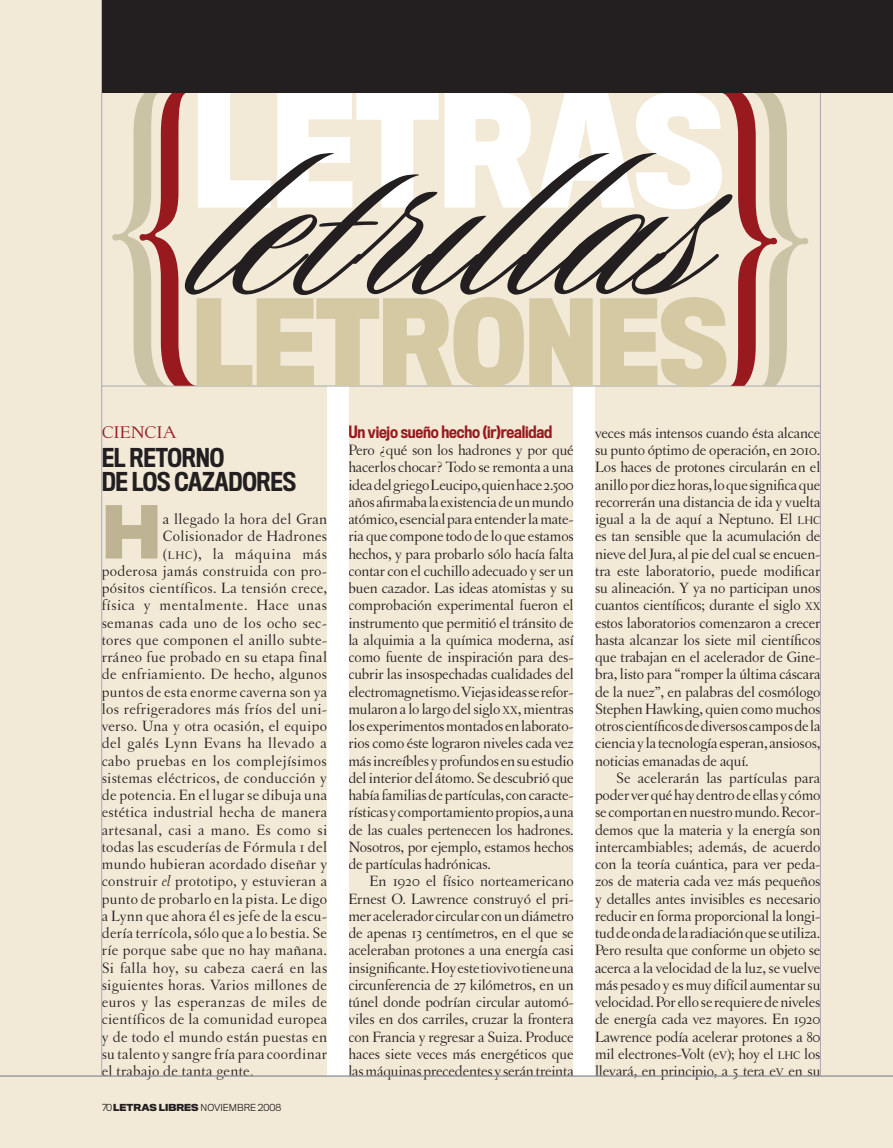
<style>
.page{position:relative;width:893px;height:1148px;background:#f2ead7}
.page>*{position:absolute;margin:0;border:0;box-sizing:border-box;transform-origin:0 0}
.t1{font:700 144.45px "Titling Gothic FB Cond";color:#fff}
.t2{font:700 110.1px "Titling Gothic FB Cond";letter-spacing:-.005em;color:#d4c9a3}
.t3{font:700 67.65px "Titling Gothic FB Normal";color:#beb493}
.t4{font:500 24px/24px "Titling Gothic FB Cond";letter-spacing:-.01em;color:#231f20}
.t5{font:18px "Letras Oldstyle Expert";letter-spacing:-.01em;color:#981a1e}
.t6{font:15.75px/17.2px "Letras Oldstyle";letter-spacing:.02em;color:#231f20;text-align:justify}
.t7{font:500 15.75px "Titling Gothic FB Cond";letter-spacing:-.01em;color:#981a1e}
.t8{font:15.75px "Letras Oldstyle";letter-spacing:.04em;color:#231f20}
.t9{font:15.75px "Letras Oldstyle";letter-spacing:.045em;color:#231f20}
.t10{font:300 9px "Titling Gothic FB Normal";color:#231f20}
.s1{font-size:11.85px}
.s2{font-style:italic}
.s3{font-weight:700}
</style>
<div class="page">
<div style="left:574px;top:386px;width:21px;height:690px;background:#fff"></div>
<div style="left:327px;top:386px;width:21px;height:690px;background:#fff"></div>
<hr style="left:0;top:1076px;width:893px;height:1px;background:#939598">
<hr style="left:101px;top:0;width:1px;height:1076px;background:#a8a9ad">
<hr style="left:820px;top:3px;width:1px;height:1073px;background:#a8a9ad">
<hr style="left:102px;top:386px;width:718px;height:1px;background:#a8a9ad">
<svg style="left:109px;top:93px;width:88px;height:293px"></svg>
<svg style="left:720px;top:93px;width:91px;height:293px"></svg>
<svg style="left:183px;top:153px;width:551px;height:144px"></svg>
<div style="left:102px;top:0;width:791px;height:93px;background:#231f20"></div>
<h1 class="t1" style="left:193px;top:63px;width:533px">LETRAS</h1>
<h2 class="t2" style="left:193px;top:276px;width:537px">LETRONES</h2>
<p class="t5" style="left:102px;top:422px;width:77px">CIENCIA</p>
<h3 class="t4" style="left:102px;top:445px;width:196px">EL RETORNO<br>DE LOS CAZADORES</h3>
<h3 class="t3" style="left:102px;top:490px;width:61px">H</h3>
<p class="t6" style="left:163px;top:510px;width:166px">a llegado la hora del Gran</p>
<p class="t6" style="left:163px;top:528px;width:166px">Colisionador de Hadrones</p>
<p class="t9" style="left:163px;top:545px;width:166px">(<span class="s1">LHC</span>), la máquina más</p>
<p class="t6" style="left:102px;top:562px;width:227px">poderosa jamás construida con pro-</p>
<p class="t6" style="left:102px;top:579px;width:227px">pósitos científicos. La tensión crece,</p>
<p class="t8" style="left:102px;top:596px;width:227px">física y mentalmente. Hace unas</p>
<p class="t6" style="left:102px;top:614px;width:227px">semanas cada uno de los ocho sec-</p>
<p class="t6" style="left:102px;top:631px;width:227px">tores que componen el anillo subte-</p>
<p class="t6" style="left:102px;top:648px;width:227px">rráneo fue probado en su etapa final</p>
<p class="t6" style="left:102px;top:666px;width:227px">de enfriamiento. De hecho, algunos</p>
<p class="t6" style="left:102px;top:683px;width:227px">puntos de esta enorme caverna son ya</p>
<p class="t6" style="left:102px;top:700px;width:227px">los refrigeradores más fríos del uni-</p>
<p class="t6" style="left:102px;top:717px;width:227px">verso. Una y otra ocasión, el equipo</p>
<p class="t6" style="left:102px;top:735px;width:227px">del galés Lynn Evans ha llevado a</p>
<p class="t6" style="left:102px;top:752px;width:227px">cabo pruebas en los complejísimos</p>
<p class="t6" style="left:102px;top:769px;width:227px">sistemas eléctricos, de conducción y</p>
<p class="t6" style="left:102px;top:786px;width:227px">de potencia. En el lugar se dibuja una</p>
<p class="t6" style="left:102px;top:804px;width:227px">estética industrial hecha de manera</p>
<p class="t6" style="left:102px;top:821px;width:227px">artesanal, casi a mano. Es como si</p>
<p class="t6" style="left:102px;top:838px;width:227px">todas las escuderías de Fórmula 1 del</p>
<p class="t6" style="left:102px;top:855px;width:227px">mundo hubieran acordado diseñar y</p>
<p class="t6" style="left:102px;top:873px;width:227px">construir <span class="s2">el</span> prototipo, y estuvieran a</p>
<p class="t6" style="left:102px;top:890px;width:227px">punto de probarlo en la pista. Le digo</p>
<p class="t6" style="left:102px;top:907px;width:227px">a Lynn que ahora él es jefe de la escu-</p>
<p class="t6" style="left:102px;top:924px;width:227px">dería terrícola, sólo que a lo bestia. Se</p>
<p class="t6" style="left:102px;top:942px;width:227px">ríe porque sabe que no hay mañana.</p>
<p class="t6" style="left:102px;top:959px;width:227px">Si falla hoy, su cabeza caerá en las</p>
<p class="t6" style="left:102px;top:976px;width:227px">siguientes horas. Varios millones de</p>
<p class="t6" style="left:102px;top:993px;width:227px">euros y las esperanzas de miles de</p>
<p class="t6" style="left:102px;top:1011px;width:227px">científicos de la comunidad europea</p>
<p class="t6" style="left:102px;top:1028px;width:227px">y de todo el mundo están puestas en</p>
<p class="t6" style="left:102px;top:1045px;width:227px">su talento y sangre fría para coordinar</p>
<p class="t6" style="left:102px;top:1062px;width:153px">el trabajo de tanta gente.</p>
<p class="t10" style="left:102px;top:1102px;width:181px">70 <span class="s3">LETRAS LIBRES</span> NOVIEMBRE 2008</p>
<p class="t7" style="left:348px;top:422px;width:205px">UN VIEJO SUEÑO HECHO (IR)REALIDAD</p>
<p class="t6" style="left:348px;top:441px;width:227px">Pero ¿qué son los hadrones y por qué hacerlos chocar? Todo se remonta a una idea del griego Leucipo, quien hace 2.500 años afirmaba la existencia de un mundo atómico, esencial para entender la mate&shy;ria que compone todo de lo que estamos hechos, y para probarlo sólo hacía falta contar con el cuchillo adecuado y ser un buen cazador. Las ideas atomistas y su comprobación experimental fueron el instrumento que permitió el tránsito de la alquimia a la química moderna, así como fuente de inspiración para des&shy;cubrir las insospechadas cualidades del electromagnetismo. Viejas ideas se refor&shy;mularon a lo largo del siglo <span class="s1">XX</span>, mientras los experimentos montados en laborato&shy;rios como éste lograron niveles cada vez más increíbles y profundos en su estudio del interior del átomo. Se descubrió que había familias de partículas, con caracte&shy;rísticas y comportamiento propios, a una de las cuales pertenecen los hadrones.<br>Nosotros, por ejemplo, estamos hechos de partículas hadrónicas.</p>
<p class="t6" style="left:348px;top:873px;width:227px;text-indent:21px">En 1920 el físico norteamericano Ernest O. Lawrence construyó el pri&shy;mer acelerador circular con un diámetro de apenas 13 centímetros, en el que se aceleraban protones a una energía casi insignificante. Hoy este tiovivo tiene una circunferencia de 27 kilómetros, en un túnel donde podrían circular automó&shy;viles en dos carriles, cruzar la frontera con Francia y regresar a Suiza. Produce haces siete veces más energéticos que las máquinas precedentes y serán treinta</p>
<p class="t6" style="left:595px;top:424px;width:227px">veces más intensos cuando ésta alcance su punto óptimo de operación, en 2010.<br>Los haces de protones circularán en el anillo por diez horas, lo que significa que recorrerán una distancia de ida y vuelta igual a la de aquí a Neptuno. El <span class="s1">LHC </span>es tan sensible que la acumulación de nieve del Jura, al pie del cual se encuen&shy;tra este laboratorio, puede modificar su alineación. Y ya no participan unos cuantos científicos; durante el siglo <span class="s1">XX </span>estos laboratorios comenzaron a crecer hasta alcanzar los siete mil científicos que trabajan en el acelerador de Gine&shy;bra, listo para “romper la última cáscara de la nuez”, en palabras del cosmólogo Stephen Hawking, quien como muchos otros científicos de diversos campos de la ciencia y la tecnología esperan, ansiosos, noticias emanadas de aquí.</p>
<p class="t6" style="left:595px;top:769px;width:227px;text-indent:21px">Se acelerarán las partículas para poder ver qué hay dentro de ellas y cómo se comportan en nuestro mundo. Recor&shy;demos que la materia y la energía son intercambiables; además, de acuerdo con la teoría cuántica, para ver peda&shy;zos de materia cada vez más pequeños y detalles antes invisibles es necesario reducir en forma proporcional la longi&shy;tud de onda de la radiación que se utiliza.<br>Pero resulta que conforme un objeto se acerca a la velocidad de la luz, se vuelve más pesado y es muy difícil aumentar su velocidad. Por ello se requiere de niveles de energía cada vez mayores. En 1920<br>Lawrence podía acelerar protones a 80 mil electrones-Volt (e<span class="s1">V</span>); hoy el <span class="s1">LHC</span> los llevará, en principio, a 5 tera e<span class="s1">V</span> en su</p>
</div>
